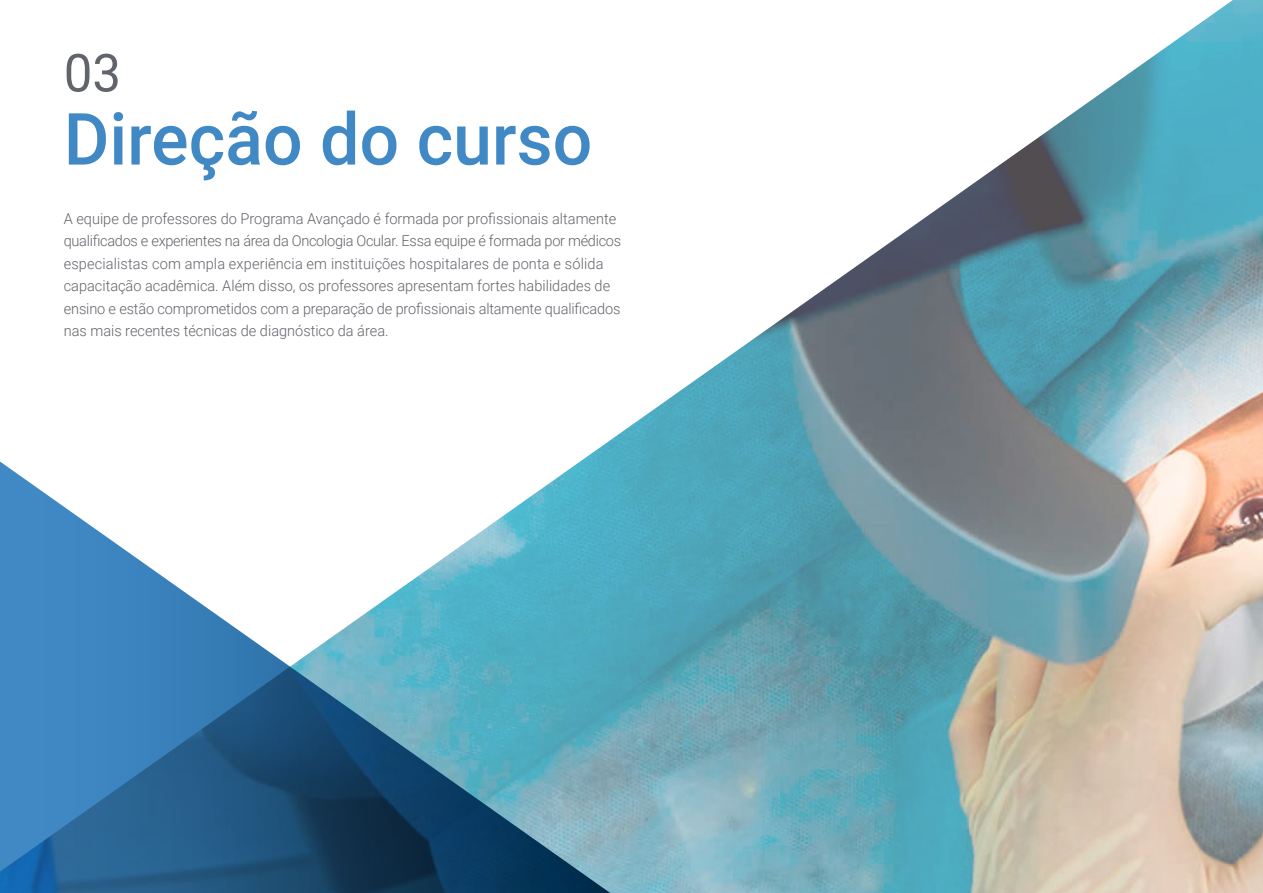
<style>
.page{position:relative;width:1263px;height:893px;background:#fff}
.page>*{position:absolute;margin:0;border:0;box-sizing:border-box;transform-origin:0 0}
.t1{font:500 72px "Roboto";color:#4089c5}
.t2{font:52.5px "Roboto";color:#61646a}
.t3{font:300 15px/22.5px "Roboto";color:#61646a}
</style>
<div class="page">
<img style="left:602px;top:0;width:661px;height:893px">
<svg style="left:0;top:446px;width:640px;height:447px"></svg>
<h2 class="t2" style="left:64px;top:36px;width:59px">03</h2>
<h1 class="t1" style="left:64px;top:89px;width:530px">Direção do curso</h1>
<p class="t3" style="left:64px;top:207px;width:559px">A equipe de professores do Programa Avançado é formada por profissionais altamente qualificados e experientes na área da Oncologia Ocular. Essa equipe é formada por médicos especialistas com ampla experiência em instituições hospitalares de ponta e sólida capacitação acadêmica. Além disso, os professores apresentam fortes habilidades de ensino e estão comprometidos com a preparação de profissionais altamente qualificados nas mais recentes técnicas de diagnóstico da área.</p>
</div>
